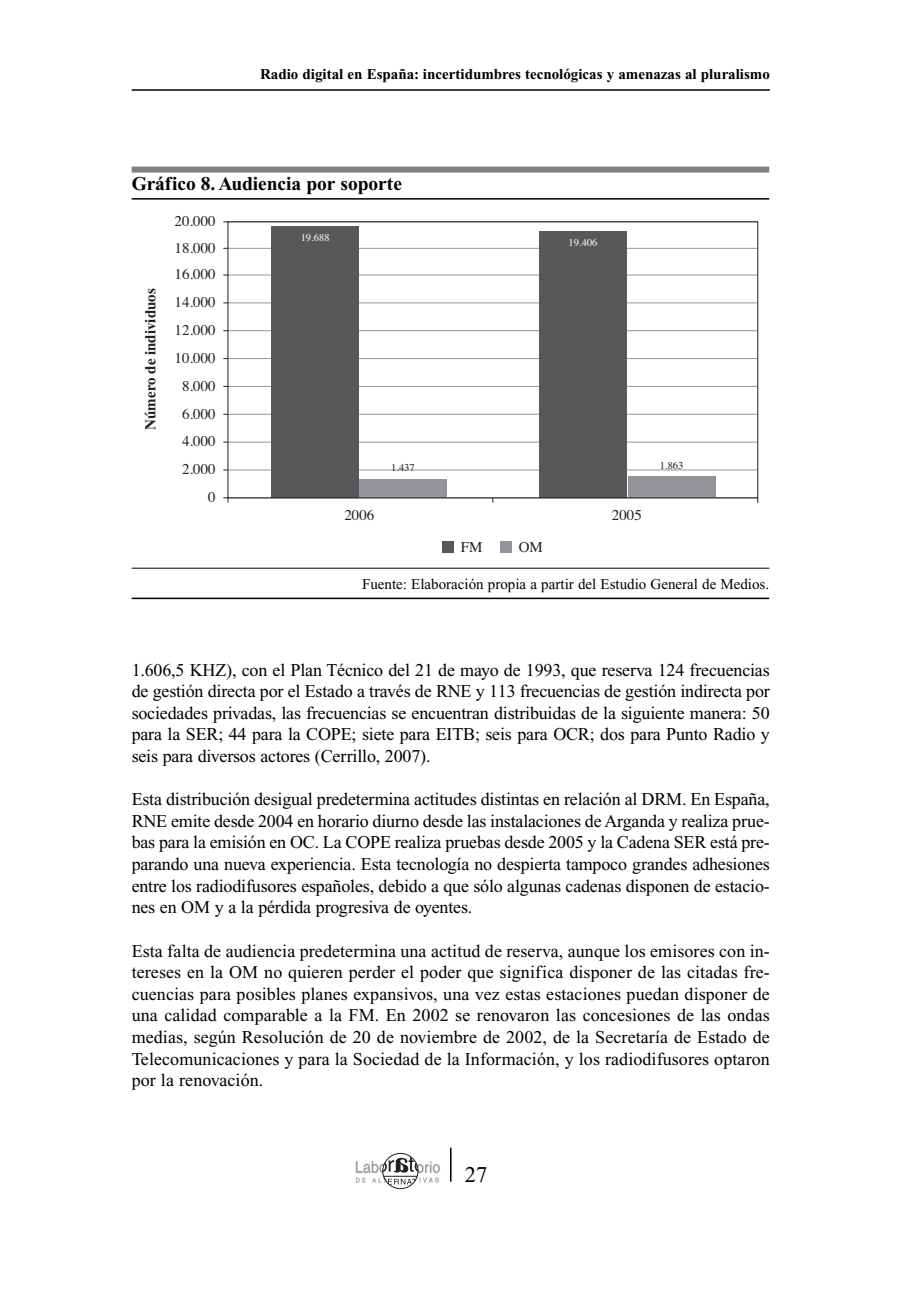
<style>
.page{position:relative;width:919px;height:1289px;background:#fff}
.page>*{position:absolute;margin:0;border:0;box-sizing:border-box;transform-origin:0 0}
.t1{font:22.5px "Times New Roman";color:#000}
.t2{font:700 19.5px "Times New Roman";letter-spacing:-.005em;color:#000}
.t3{font:18px/21.6px "Times New Roman";letter-spacing:-.01em;color:#000;text-align:justify}
.t4{font:15px/26.5px "Times";color:#231f20;text-align:justify}
.t5{font:700 15px "Times New Roman";color:#000}
.t6{font:15px "Times New Roman";color:#000}
.t7{font:700 15px "Times";color:#231f20}
.t8{font:10.5px "Times";color:#fff}
.t9{font:10.5px "Times";color:#231f20}
</style>
<div class="page">
<hr style="left:450px;top:1147px;width:1px;height:34px;background:#000">
<img style="left:355px;top:1160px;width:86px;height:23px">
<svg style="left:383px;top:1153px;width:35px;height:35px"></svg>
<svg style="left:383px;top:1157px;width:35px;height:27px"></svg>
<hr style="left:383px;top:1175px;width:35px;height:1px;background:#231f20">
<div style="left:382px;top:1153px;width:36px;height:35px;border:1px solid #231f20;border-radius:50%"></div>
<hr style="left:132px;top:89px;width:637px;height:2px;background:#000">
<hr style="left:132px;top:597px;width:637px;height:2px;background:#000">
<hr style="left:132px;top:568px;width:637px;height:1px;background:#000">
<div style="left:132px;top:166px;width:637px;height:6px;background:#808080"></div>
<hr style="left:132px;top:198px;width:637px;height:2px;background:#000">
<hr style="left:228px;top:248px;width:529px;height:1px;background:#939598">
<hr style="left:228px;top:275px;width:529px;height:1px;background:#939598">
<hr style="left:228px;top:330px;width:529px;height:1px;background:#939598">
<hr style="left:228px;top:302px;width:529px;height:1px;background:#939598">
<hr style="left:228px;top:358px;width:529px;height:1px;background:#939598">
<hr style="left:228px;top:414px;width:529px;height:1px;background:#939598">
<hr style="left:228px;top:386px;width:529px;height:1px;background:#939598">
<hr style="left:228px;top:442px;width:529px;height:1px;background:#939598">
<hr style="left:228px;top:469px;width:529px;height:1px;background:#939598">
<svg style="left:223px;top:497px;width:5px;height:5px"></svg>
<div style="left:442px;top:541px;width:11px;height:11px;background:#57585a"></div>
<div style="left:500px;top:541px;width:11px;height:11px;background:#939598"></div>
<div style="left:270px;top:226px;width:88px;height:271px;background:#57585a"></div>
<div style="left:359px;top:479px;width:88px;height:18px;background:#939598"></div>
<div style="left:539px;top:231px;width:88px;height:266px;background:#57585a"></div>
<div style="left:627px;top:476px;width:88px;height:21px;background:#939598"></div>
<div style="left:227px;top:221px;width:531px;height:277px;border:1px solid #231f20"></div>
<p class="t5" style="left:260px;top:69px;width:511px">Radio digital en España: incertidumbres tecnológicas y amenazas al pluralismo</p>
<p class="t2" style="left:132px;top:176px;width:272px">Gráfico 8. Audiencia por soporte</p>
<p class="t7" style="left:145px;top:430px;width:143px;rotate:-90deg">Número de individuos</p>
<p class="t4" style="left:174px;top:209px;width:43px">20.000<br>18.000<br>16.000</p>
<p class="t4" style="left:174px;top:290px;width:43px">14.000</p>
<p class="t4" style="left:174px;top:318px;width:43px">12.000</p>
<p class="t4" style="left:174px;top:346px;width:43px">10.000</p>
<p class="t4" style="left:182px;top:374px;width:35px">8.000</p>
<p class="t4" style="left:182px;top:402px;width:35px">6.000</p>
<p class="t8" style="left:301px;top:234px;width:30px">19.688</p>
<p class="t8" style="left:568px;top:238px;width:30px">19.406</p>
<p class="t4" style="left:182px;top:429px;width:35px;line-height:27.9px;text-align:right">4.000<br>2.000<br>0</p>
<p class="t4" style="left:344px;top:503px;width:31px">2006</p>
<p class="t9" style="left:391px;top:463px;width:25px">1.437</p>
<p class="t9" style="left:659px;top:462px;width:25px">1.863</p>
<p class="t4" style="left:461px;top:535px;width:23px">FM</p>
<p class="t4" style="left:518px;top:535px;width:26px">OM</p>
<p class="t4" style="left:611px;top:503px;width:31px">2005</p>
<p class="t6" style="left:362px;top:578px;width:408px">Fuente: Elaboración propia a partir del Estudio General de Medios.</p>
<p class="t3" style="left:132px;top:660px;width:639px">1.606,5 KHZ), con el Plan Técnico del 21 de mayo de 1993, que reserva 124 frecuencias de gestión directa por el Estado a través de RNE y 113 frecuencias de gestión indirecta por sociedades privadas, las frecuencias se encuentran distribuidas de la siguiente manera: 50 para la SER; 44 para la COPE; siete para EITB; seis para OCR; dos para Punto Radio y seis para diversos actores (Cerrillo, 2007).</p>
<p class="t3" style="left:132px;top:790px;width:639px">Esta distribución desigual predetermina actitudes distintas en relación al DRM. En España, RNE emite desde 2004 en horario diurno desde las instalaciones de Arganda y realiza prue&shy;bas para la emisión en OC. La COPE realiza pruebas desde 2005 y la Cadena SER está pre&shy;parando una nueva experiencia. Esta tecnología no despierta tampoco grandes adhesiones entre los radiodifusores españoles, debido a que sólo algunas cadenas disponen de estacio&shy;nes en OM y a la pérdida progresiva de oyentes.</p>
<p class="t3" style="left:132px;top:941px;width:639px">Esta falta de audiencia predetermina una actitud de reserva, aunque los emisores con in&shy;tereses en la OM no quieren perder el poder que significa disponer de las citadas fre&shy;cuencias para posibles planes expansivos, una vez estas estaciones puedan disponer de una calidad comparable a la FM. En 2002 se renovaron las concesiones de las ondas medias, según Resolución de 20 de noviembre de 2002, de la Secretaría de Estado de Telecomunicaciones y para la Sociedad de la Información, y los radiodifusores optaron por la renovación.</p>
<p class="t1" style="left:465px;top:1166px;width:24px">27</p>
</div>
